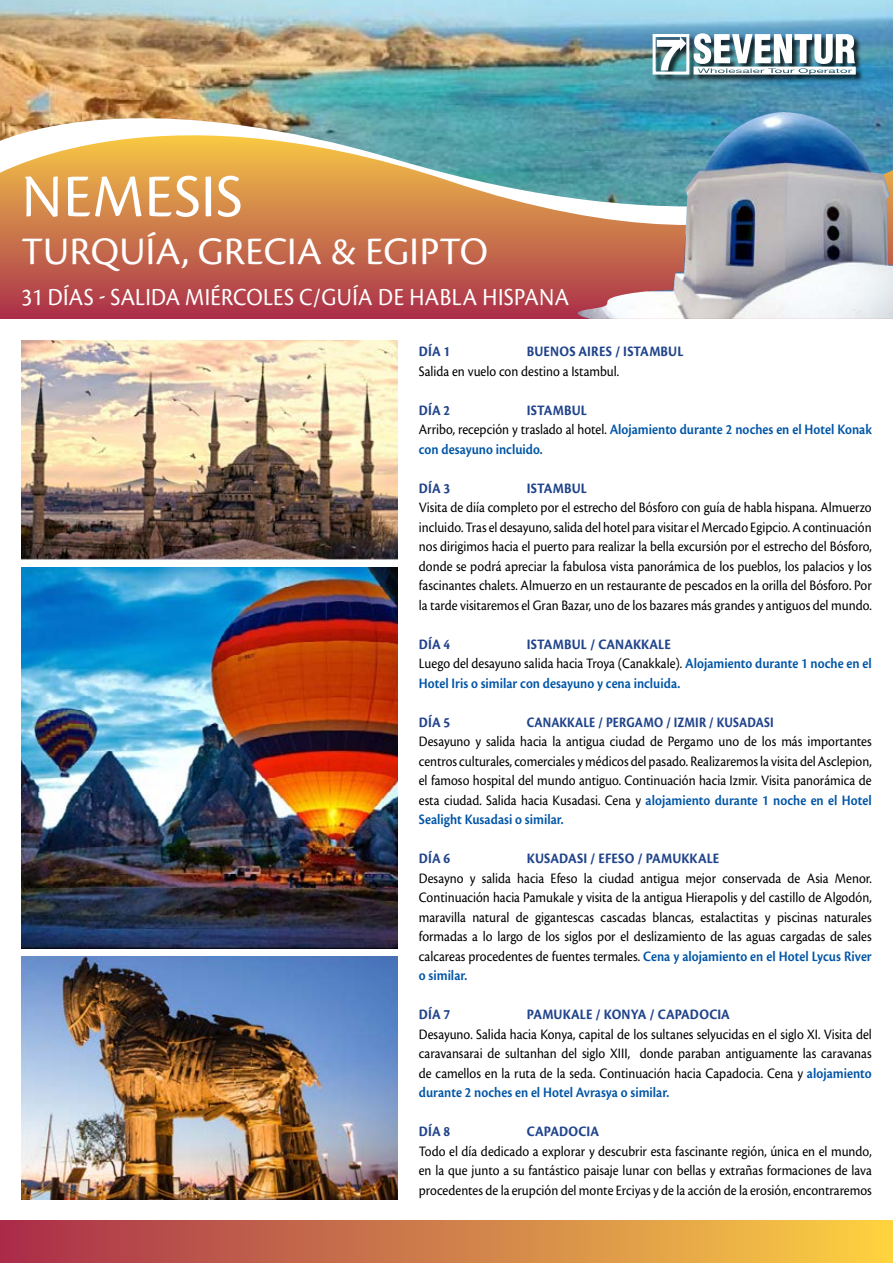
<style>
.page{position:relative;width:893px;height:1263px;background:#fff}
.page>*{position:absolute;margin:0;border:0;box-sizing:border-box;transform-origin:0 0}
.t1{font:63px "Cronos Pro";letter-spacing:.01em;color:#fff}
.t2{font:40.5px "Cronos Pro";letter-spacing:.01em;color:#fff}
.t3{font:25.5px "Cronos Pro";letter-spacing:.015em;color:#fff;scale:.9 1}
.t4{font:15px/19.5px "Cronos Pro";color:#000;text-align:justify;scale:.9 1}
.t5{font:600 15px/19.5px "Cronos Pro";color:#0055a7;scale:.9 1}
.t6{font:700 15px "Cronos Pro";letter-spacing:.01em;color:#20438b;scale:.9 1}
.t7{font:700 15px "Cronos Pro";letter-spacing:.01em;color:#20438b;scale:.85 1}
.s1{font-weight:700;color:#20438b}
.s2{font-weight:400;color:#000}
.s3{font-weight:600;color:#0055a7}
</style>
<div class="page">
<div style="left:0;top:125px;width:893px;height:194px;background:#af3749"></div>
<svg style="left:0;top:246px;width:578px;height:50px"></svg>
<img style="left:0;top:0;width:893px;height:246px">
<div style="left:0;top:1220px;width:893px;height:43px;background:linear-gradient(to right,#a82e4d,#fbd144)"></div>
<img style="left:21px;top:340px;width:377px;height:219px">
<img style="left:21px;top:957px;width:377px;height:242px">
<div style="left:653px;top:34px;width:211px;height:49px;background:#000;opacity:.77"></div>
<div style="left:653px;top:34px;width:36px;height:41px;border:3px solid #fff"></div>
<svg style="left:657px;top:37px;width:29px;height:33px"></svg>
<img style="left:694px;top:33px;width:162px;height:42px">
<img style="left:21px;top:568px;width:377px;height:380px">
<img style="left:578px;top:112px;width:315px;height:207px">
<h1 class="t1" style="left:22px;top:160px;width:222px">nemesis</h1>
<h2 class="t2" style="left:21px;top:228px;width:468px">turquía, grecia &amp; egipto</h2>
<h3 class="t3" style="left:21px;top:282px;width:610px">31 días - salida miércoles c/guía de habla hispana</h3>
<p class="t6" style="left:419px;top:343px;width:36px">DÍA 1</p>
<p class="t6" style="left:527px;top:343px;width:176px">BUENOS AIRES / ISTAMBUL</p>
<p class="t4" style="left:419px;top:361px;width:224px">Salida en vuelo con destino a Istambul.</p>
<p class="t6" style="left:419px;top:401px;width:36px">DÍA 2</p>
<p class="t5" style="left:419px;top:400px;width:505px;text-indent:108px"><span class="s1">ISTAMBUL<br></span><span class="s2">Arribo, recepción y traslado al hotel.</span> Alojamiento durante 2 noches en el Hotel Konak con desayuno incluido.</p>
<p class="t6" style="left:419px;top:479px;width:36px">DÍA 3</p>
<p class="t6" style="left:527px;top:479px;width:68px">ISTAMBUL</p>
<p class="t4" style="left:419px;top:498px;width:505px">Visita de diía completo por el estrecho del Bósforo con guía de habla hispana. Almuerzo incluido. Tras el desayuno, salida del hotel para visitar el Mercado Egipcio. A continuación nos dirigimos hacia el puerto para realizar la bella excursión por el estrecho del Bósforo, donde se podrá apreciar la fabulosa vista panorámica de los pueblos, los palacios y los fascinantes chalets. Almuerzo en un restaurante de pescados en la orilla del Bósforo. Por la tarde visitaremos el Gran Bazar, uno de los bazares más grandes y antiguos del mundo.</p>
<p class="t6" style="left:419px;top:635px;width:36px">DÍA 4</p>
<p class="t5" style="left:419px;top:634px;width:505px;text-indent:108px"><span class="s1">ISTAMBUL / CANAKKALE<br></span><span class="s2">Luego del desayuno salida hacia Troya (Canakkale).</span> Alojamiento durante 1 noche en el<br>Hotel Iris o similar con desayuno y cena incluida.</p>
<p class="t6" style="left:419px;top:713px;width:36px">DÍA 5</p>
<p class="t7" style="left:527px;top:713px;width:292px">CANAKKALE / PERGAMO / IZMIR / KUSADASI</p>
<p class="t4" style="left:419px;top:732px;width:505px">Desayuno y salida hacia la antigua ciudad de Pergamo uno de los más importantes centros culturales, comerciales y médicos del pasado. Realizaremos la visita del Asclepion, el famoso hospital del mundo antiguo. Continuación hacia Izmir. Visita panorámica de esta ciudad. Salida hacia Kusadasi. Cena y <span class="s3">alojamiento durante 1 noche en el Hotel Sealight Kusadasi o similar.</span></p>
<p class="t6" style="left:419px;top:850px;width:68px">DÍA 6 K</p>
<p class="t6" style="left:535px;top:850px;width:206px">USADASI / EFESO / PAMUKKALE</p>
<p class="t4" style="left:419px;top:868px;width:505px">Desayno y salida hacia Efeso la ciudad antigua mejor conservada de Asia Menor.<br>Continuación hacia Pamukale y visita de la antigua Hierapolis y del castillo de Algodón, maravilla natural de gigantescas cascadas blancas, estalactitas y piscinas naturales formadas a lo largo de los siglos por el deslizamiento de las aguas cargadas de sales calcareas procedentes de fuentes termales. <span class="s3">Cena y alojamiento en el Hotel Lycus River o similar.</span></p>
<p class="t6" style="left:419px;top:1006px;width:36px">DÍA 7</p>
<p class="t6" style="left:527px;top:1006px;width:227px">PAMUKALE / KONYA / CAPADOCIA</p>
<p class="t4" style="left:419px;top:1024px;width:505px">Desayuno. Salida hacia Konya, capital de los sultanes selyucidas en el siglo XI. Visita del caravansarai de sultanhan del siglo XIII, donde paraban antiguamente las caravanas de camellos en la ruta de la seda. Continuación hacia Capadocia. Cena y <span class="s3">alojamiento durante 2 noches en el Hotel Avrasya o similar.</span></p>
<p class="t6" style="left:419px;top:1123px;width:36px">DÍA 8</p>
<p class="t6" style="left:527px;top:1123px;width:82px">CAPADOCIA</p>
<p class="t4" style="left:419px;top:1141px;width:505px">Todo el día dedicado a explorar y descubrir esta fascinante región, única en el mundo, en la que junto a su fantástico paisaje lunar con bellas y extrañas formaciones de lava procedentes de la erupción del monte Erciyas y de la acción de la erosión, encontraremos</p>
</div>
